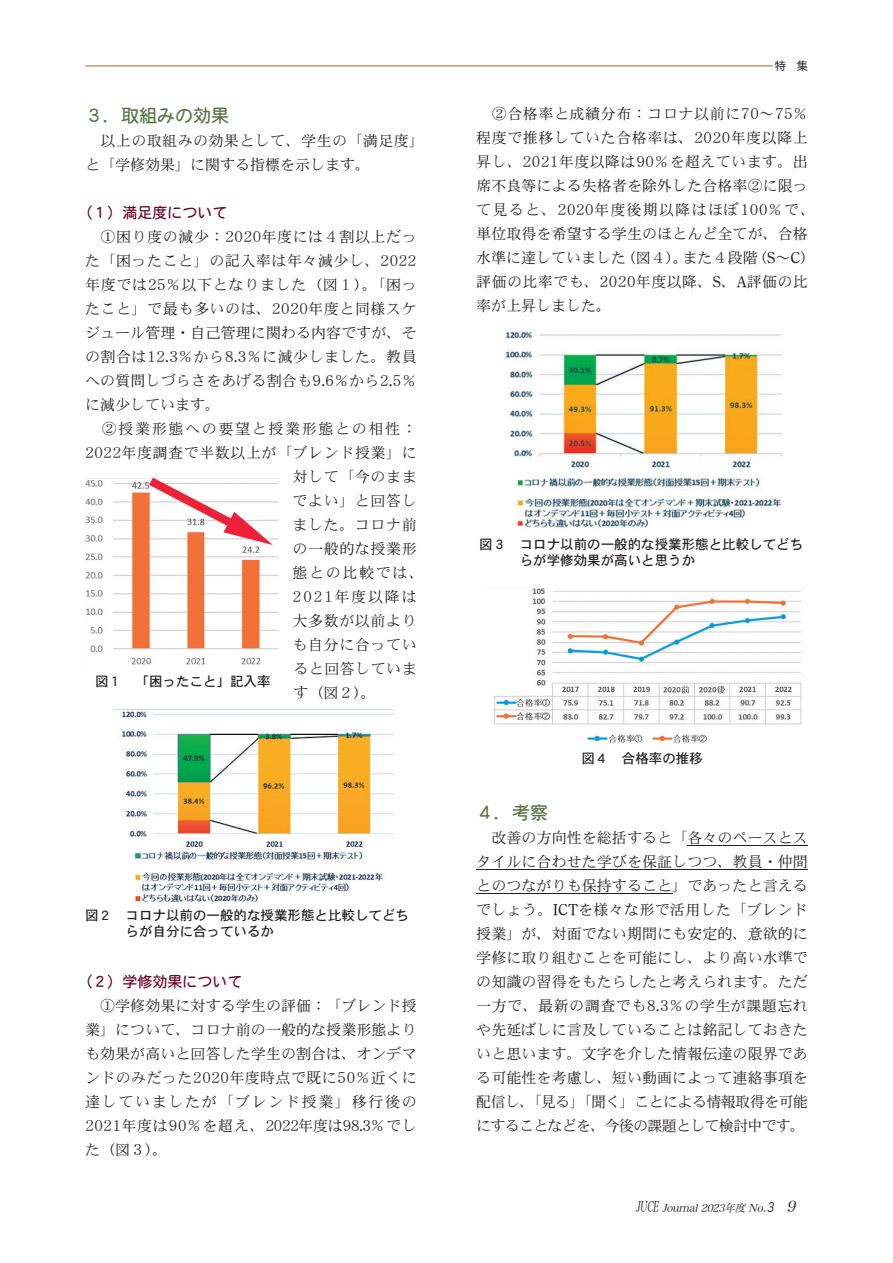
<style>
.page{position:relative;width:893px;height:1263px;background:#fff}
.page>*{position:absolute;margin:0;border:0;box-sizing:border-box;transform-origin:0 0}
.t1{font:18px "DFHS Maru Gothic W4 MP RKSJ H";color:#587143}
.t2{font:15px/24px "DFHS Mincho W3 MP RKSJ H";letter-spacing:.025em;color:#231f20;text-align:justify}
.t3{font:15px/24px "DFHS Mincho W3 MP RKSJ H";letter-spacing:.005em;color:#231f20}
.t4{font:15px "DFHS Mincho W3 MP RKSJ H";letter-spacing:.11em;color:#231f20}
.t5{font:15px "DFHS Maru Gothic W4 MP RKSJ H";color:#6a0323}
.t6{font:15px "DFHS Mincho W3 MP RKSJ H";letter-spacing:.105em;color:#231f20}
.t7{font:13.5px/16.5px "Heisei Kaku Gothic W5";color:#231f20}
.t8{font:11.25px "Hira Maru Pro W4";color:#231f20}
.t9{font:italic 10.5px "Hira Min Pro W3";color:#231f20}
.s1{font-family:"Century Oldstyle Roman"}
.s2{font-style:normal;font-size:14.4px}
.s3{font-family:"Hira Kaku Pro W3";font-size:12.6px}
.s4{font-size:15px}
</style>
<div class="page">
<hr style="left:85px;top:66px;width:723px;height:1px;background:#a96520">
<div style="left:774px;top:60px;width:34px;height:14px;background:#fff"></div>
<img style="left:120px;top:710px;width:273px;height:193px">
<img style="left:85px;top:479px;width:194px;height:186px">
<img style="left:506px;top:330px;width:277px;height:198px">
<img style="left:494px;top:588px;width:308px;height:155px">
<hr style="left:687px;top:845px;width:30px;height:1px;background:#231f20">
<svg style="left:717px;top:845px;width:16px;height:1px"></svg>
<hr style="left:733px;top:845px;width:45px;height:1px;background:#231f20">
<svg style="left:778px;top:845px;width:30px;height:1px"></svg>
<hr style="left:476px;top:869px;width:45px;height:1px;background:#231f20">
<svg style="left:521px;top:869px;width:31px;height:1px"></svg>
<hr style="left:552px;top:869px;width:45px;height:1px;background:#231f20">
<svg style="left:597px;top:869px;width:15px;height:1px"></svg>
<hr style="left:612px;top:869px;width:30px;height:1px;background:#231f20">
<hr style="left:642px;top:869px;width:30px;height:1px;background:#231f20">
<hr style="left:672px;top:869px;width:61px;height:1px;background:#231f20">
<hr style="left:733px;top:869px;width:75px;height:1px;background:#231f20">
<hr style="left:476px;top:893px;width:106px;height:1px;background:#231f20">
<hr style="left:582px;top:893px;width:30px;height:1px;background:#231f20">
<hr style="left:612px;top:893px;width:60px;height:1px;background:#231f20">
<p class="t1" style="left:85px;top:106px;width:146px">３．取組みの効果</p>
<p class="t2" style="left:85px;top:128px;width:341px;text-indent:15px">以上の取組みの効果として、学生の「満足度」と「学修効果」に関する指標を示します。</p>
<p class="t5" style="left:78px;top:205px;width:152px">（１）満足度について</p>
<p class="t2" style="left:85px;top:224px;width:333px;text-indent:16px">①困り度の減少：2020年度には４割以上だった「困ったこと」の記入率は年々減少し、2022年度では25％以下となりました（図１）。「困ったこと」で最も多いのは、2020年度と同様スケジュール管理・自己管理に関わる内容ですが、その割合は12<span class="s1">.</span>3％から8<span class="s1">.</span>3％に減少しました。教員への質問しづらさをあげる割合も9<span class="s1">.</span>6％から2<span class="s1">.</span>5％に減少しています。</p>
<p class="t4" style="left:102px;top:421px;width:316px">②授業形態への要望と授業形態との相性：</p>
<p class="t2" style="left:85px;top:440px;width:333px">2022年度調査で半数以上が「ブレンド授業」に</p>
<p class="t2" style="left:293px;top:464px;width:126px">対して「今のまま</p>
<p class="t2" style="left:293px;top:488px;width:126px">でよい」と回答し</p>
<p class="t2" style="left:293px;top:512px;width:126px">ました。コロナ前</p>
<p class="t2" style="left:293px;top:536px;width:126px">の一般的な授業形</p>
<p class="t4" style="left:293px;top:565px;width:133px">態との比較では、</p>
<p class="t6" style="left:293px;top:589px;width:126px">2021年度以降は</p>
<p class="t2" style="left:293px;top:608px;width:126px">大多数が以前より</p>
<p class="t2" style="left:293px;top:632px;width:126px">も自分に合ってい</p>
<p class="t2" style="left:293px;top:656px;width:125px">ると回答していま</p>
<p class="t2" style="left:293px;top:680px;width:84px">す（図２）。</p>
<p class="t7" style="left:95px;top:673px;width:177px">図１ 「困ったこと」記入率</p>
<p class="t7" style="left:126px;top:907px;width:285px;text-indent:-41px">図２ コロナ以前の一般的な授業形態と比較してどちらが自分に合っているか</p>
<p class="t5" style="left:78px;top:974px;width:167px">（２）学修効果について</p>
<p class="t2" style="left:85px;top:994px;width:333px;text-indent:15px">①学修効果に対する学生の評価：「ブレンド授業」について、コロナ前の一般的な授業形態よりも効果が高いと回答した学生の割合は、オンデマンドのみだった2020年度時点で既に50％近くに達していましたが「ブレンド授業」移行後の2021年度は90％を超え、2022年度は98<span class="s1">.</span>3％でした（図３）。</p>
<p class="t8" style="left:775px;top:56px;width:35px">特 集</p>
<p class="t3" style="left:476px;top:102px;width:341px;text-indent:16px">②合格率と成績分布：コロナ以前に70〜75％程度で推移していた合格率は、2020年度以降上昇し、2021年度以降は90％を超えています。出席不良等による失格者を除外した合格率②に限って見ると、2020年度後期以降はほぼ100％で、単位取得を希望する学生のほとんど全てが、合格水準に達していました（図４）。また４段階（<span class="s1">S</span>〜<span class="s1">C</span>）評価の比率でも、2020年度以降、<span class="s1">S</span>、<span class="s1">A</span>評価の比率が上昇しました。</p>
<p class="t7" style="left:520px;top:536px;width:285px;text-indent:-41px">図３ コロナ以前の一般的な授業形態と比較してどちらが学修効果が高いと思うか</p>
<p class="t7" style="left:581px;top:750px;width:123px">図４ 合格率の推移</p>
<p class="t1" style="left:476px;top:804px;width:74px">４．考察</p>
<p class="t2" style="left:476px;top:826px;width:333px;text-indent:15px">改善の方向性を総括すると「各々のペースとスタイルに合わせた学びを保証しつつ、教員・仲間とのつながりも保持すること」であったと言えるでしょう。<span class="s1">ICT</span>を様々な形で活用した「ブレンド授業」が、対面でない期間にも安定的、意欲的に学修に取り組むことを可能にし、より高い水準での知識の習得をもたらしたと考えられます。ただ一方で、最新の調査でも8<span class="s1">.</span>3％の学生が課題忘れや先延ばしに言及していることは銘記しておきたいと思います。文字を介した情報伝達の限界である可能性を考慮し、短い動画によって連絡事項を配信し、「見る」「聞く」ことによる情報取得を可能にすることなどを、今後の課題として検討中です。</p>
<p class="t9" style="left:636px;top:1199px;width:166px"><span class="s2">JUCE</span> Journal 2023年度 No.<span class="s3">3</span> <span class="s4">9</span></p>
</div>
